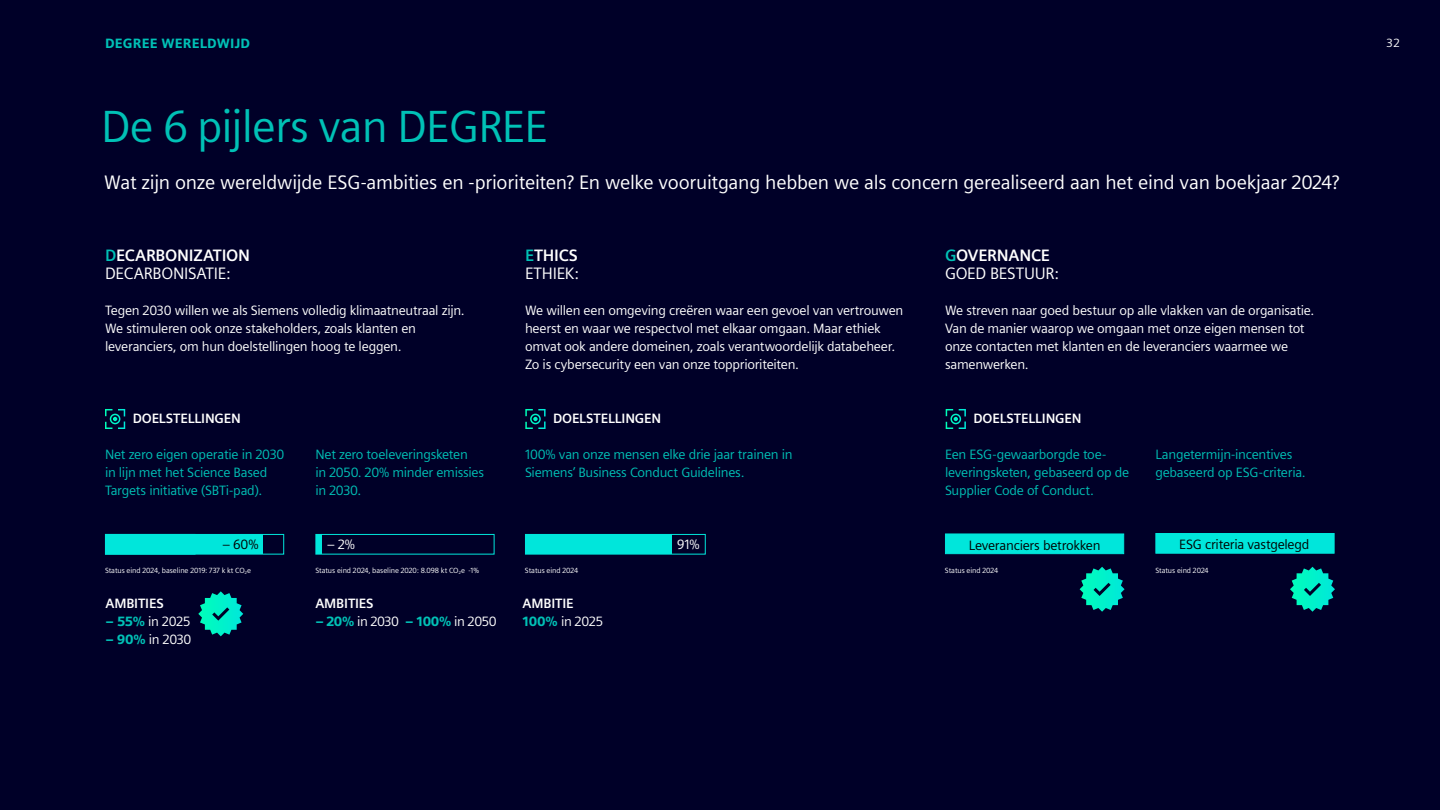
<style>
.page{position:relative;width:1440px;height:810px;background:#000028}
.page>*{position:absolute;margin:0;border:0;box-sizing:border-box;transform-origin:0 0}
.t1{font:45px "Siemens Sans";letter-spacing:-.02em;color:#00c1b6}
.t2{font:19.5px "Siemens Sans";letter-spacing:-.015em;color:#fff}
.t3{font:16.5px/18px "Siemens Sans";letter-spacing:-.015em;color:#fff}
.t4{font:13.5px/18px "Siemens Sans";letter-spacing:-.02em;color:#fff}
.t5{font:13.5px/18px "Siemens Sans";letter-spacing:-.02em;color:#00c1b6}
.t6{font:700 13.5px/18px "Siemens Sans";letter-spacing:-.01em;color:#fff}
.t7{font:13.5px "Siemens Sans";letter-spacing:-.02em;color:#000}
.t8{font:900 13.5px "Siemens Sans";letter-spacing:.015em;color:#00c1b6}
.t9{font:12px "Siemens Sans Global";color:#fff}
.t10{font:7.5px "Siemens Sans";letter-spacing:-.015em;color:#fff}
.s1{font-weight:700;color:#00c1b6}
.s2{font-weight:700}
.s3{font-weight:900;color:#00c1b6}
.s4{font-weight:400}
</style>
<div class="page">
<svg style="left:105px;top:409px;width:20px;height:20px"></svg>
<svg style="left:525px;top:409px;width:21px;height:20px"></svg>
<svg style="left:946px;top:409px;width:20px;height:20px"></svg>
<div style="left:105px;top:534px;width:179px;height:21px;border:1px solid #00e6db"></div>
<div style="left:105px;top:534px;width:157px;height:20px;background:#00e6db"></div>
<div style="left:316px;top:534px;width:6px;height:20px;background:#00e6db"></div>
<div style="left:105px;top:534px;width:91px;height:21px;border:1px solid #00e6db"></div>
<div style="left:315px;top:534px;width:180px;height:21px;border:1px solid #00e6db"></div>
<div style="left:945px;top:534px;width:179px;height:20px;background:#00e6db;border:1px solid #00e6db"></div>
<div style="left:1155px;top:533px;width:180px;height:21px;background:#00e6db;border:1px solid #00e6db"></div>
<div style="left:525px;top:534px;width:147px;height:20px;background:#00e6db"></div>
<div style="left:525px;top:534px;width:181px;height:21px;border:1px solid #00e6db"></div>
<svg style="left:1080px;top:567px;width:45px;height:45px"></svg>
<svg style="left:198px;top:591px;width:45px;height:45px"></svg>
<svg style="left:1290px;top:567px;width:45px;height:45px"></svg>
<p class="t8" style="left:105px;top:35px;width:147px">DEGREE WERELDWIJD</p>
<h1 class="t1" style="left:101px;top:101px;width:449px">De 6 pijlers van DEGREE</h1>
<h2 class="t2" style="left:104px;top:171px;width:1237px">Wat zijn onze wereldwijde ESG-ambities en -prioriteiten? En welke vooruitgang hebben we als concern gerealiseerd aan het eind van boekjaar 2024?</h2>
<p class="t3" style="left:105px;top:246px;width:147px"><span class="s1">D</span><span class="s2">ECARBONIZATION<br></span>DECARBONISATIE:</p>
<p class="t4" style="left:105px;top:301px;width:361px">Tegen 2030 willen we als Siemens volledig klimaatneutraal zijn.<br>We stimuleren ook onze stakeholders, zoals klanten en leveranciers, om hun doelstellingen hoog te leggen.</p>
<p class="t3" style="left:525px;top:246px;width:55px"><span class="s1">E</span><span class="s2">THICS<br></span>ETHIEK:</p>
<p class="t4" style="left:525px;top:301px;width:380px">We willen een omgeving creëren waar een gevoel van vertrouwen heerst en waar we respectvol met elkaar omgaan. Maar ethiek omvat ook andere domeinen, zoals verantwoordelijk databeheer.<br>Zo is cybersecurity een van onze topprioriteiten.</p>
<p class="t3" style="left:945px;top:246px;width:115px"><span class="s1">G</span><span class="s2">OVERNANCE<br></span>GOED BESTUUR:</p>
<p class="t4" style="left:945px;top:301px;width:371px">We streven naar goed bestuur op alle vlakken van de organisatie.<br>Van de manier waarop we omgaan met onze eigen mensen tot onze contacten met klanten en de leveranciers waarmee we samenwerken.</p>
<p class="t6" style="left:133px;top:409px;width:110px">DOELSTELLINGEN</p>
<p class="t6" style="left:553px;top:409px;width:110px">DOELSTELLINGEN</p>
<p class="t6" style="left:973px;top:409px;width:110px">DOELSTELLINGEN</p>
<p class="t5" style="left:315px;top:445px;width:170px">Net zero toeleveringsketen<br>in 2050. 20% minder emissies in 2030.</p>
<p class="t5" style="left:1155px;top:445px;width:152px">Langetermijn-incentives gebaseerd op ESG-criteria.</p>
<p class="t5" style="left:105px;top:445px;width:181px">Net zero eigen operatie in 2030 in lijn met het Science Based<br>Targets initiative (SBTi-pad).</p>
<p class="t5" style="left:525px;top:445px;width:269px">100% van onze mensen elke drie jaar trainen in<br>Siemens’ Business Conduct Guidelines.</p>
<p class="t5" style="left:945px;top:445px;width:186px">Een ESG-gewaarborgde toe&shy;leveringsketen, gebaseerd op de<br>Supplier Code of Conduct.</p>
<p class="t7" style="left:222px;top:537px;width:38px">– 60%</p>
<p class="t4" style="left:327px;top:536px;width:29px">– 2%</p>
<p class="t4" style="left:677px;top:536px;width:24px">91%</p>
<p class="t7" style="left:969px;top:537px;width:133px">Leveranciers betrokken</p>
<p class="t7" style="left:1179px;top:537px;width:132px">ESG criteria vastgelegd</p>
<p class="t10" style="left:105px;top:566px;width:148px">Status eind 2024, baseline 2019: 737 k kt CO<sub>2</sub>e</p>
<p class="t10" style="left:315px;top:566px;width:165px">Status eind 2024, baseline 2020: 8.098 kt CO<sub>2</sub>e -1%</p>
<p class="t10" style="left:525px;top:566px;width:55px">Status eind 2024</p>
<p class="t10" style="left:945px;top:566px;width:55px">Status eind 2024</p>
<p class="t10" style="left:1155px;top:566px;width:55px">Status eind 2024</p>
<p class="t6" style="left:105px;top:595px;width:60px">AMBITIES</p>
<p class="t4" style="left:105px;top:613px;width:86px"><span class="s3">– 55%</span> in 2025</p>
<p class="t4" style="left:105px;top:631px;width:88px"><span class="s3">– 90%</span> in 2030</p>
<p class="t6" style="left:315px;top:594px;width:60px">AMBITIES</p>
<p class="t4" style="left:315px;top:612px;width:183px"><span class="s3">– 20%</span> in 2030 <span class="s3">– 100%</span> in 2050</p>
<p class="t6" style="left:523px;top:594px;width:82px">AMBITIE<br><span class="s3">100%</span> <span class="s4">in 2025</span></p>
<p class="t9" style="left:1386px;top:36px;width:15px">32</p>
</div>
